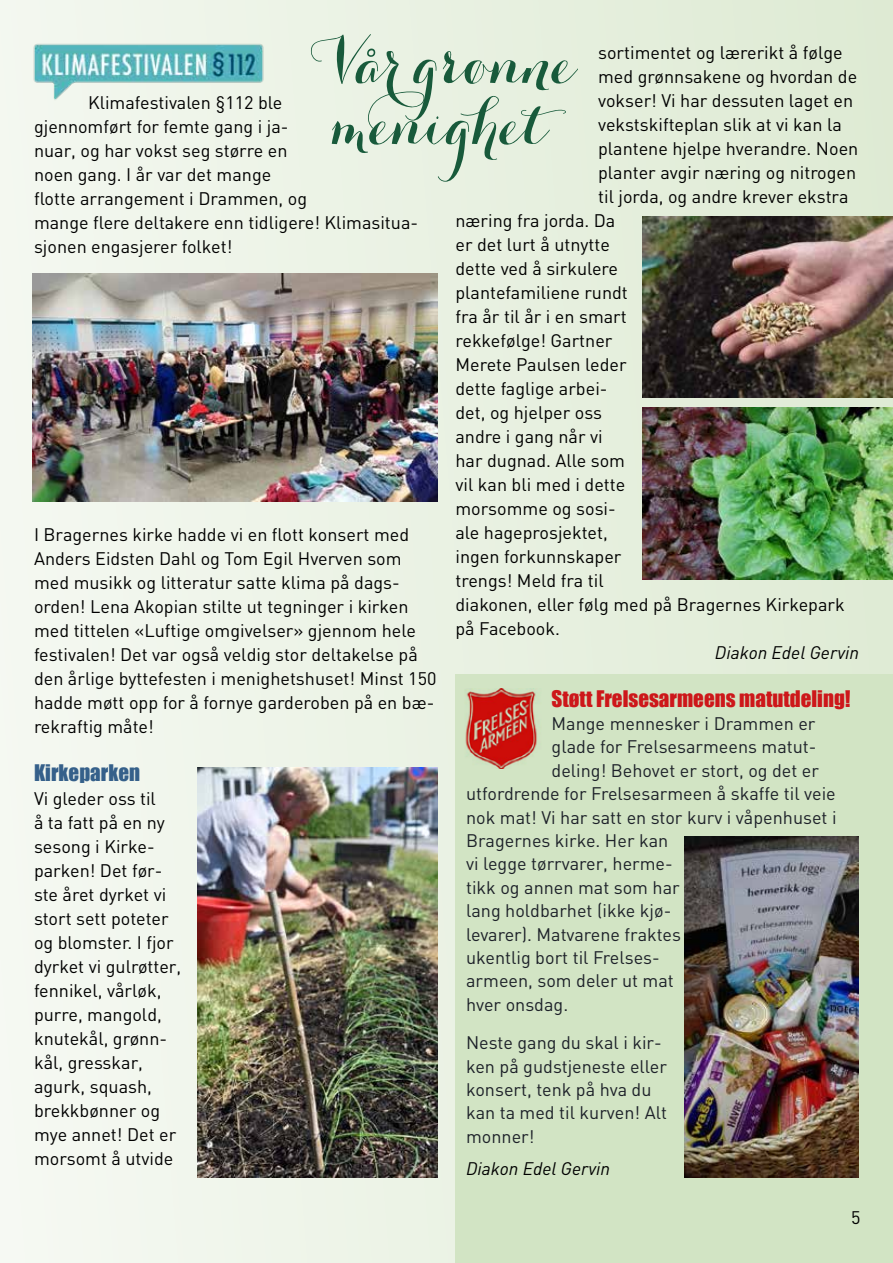
<style>
.page{position:relative;width:893px;height:1263px;background:#fff}
.page>*{position:absolute;margin:0;border:0;box-sizing:border-box;transform-origin:0 0}
.t1{font:21px "Impact";color:#cd171a}
.t2{font:21px "Impact";color:#35608a}
.t3{font:18px/24px "DIN";color:#000}
.t4{font:18px/23.4px "DIN";color:#1d2129}
.t5{font:italic 18px "DIN";color:#000}
</style>
<div class="page">
<div style="left:0;top:0;width:893px;height:1263px;background:linear-gradient(to right,#f5f9f2,#dde9d2)"></div>
<div style="left:455px;top:674px;width:438px;height:589px;background:#d2e4c4"></div>
<hr style="left:0;top:779px;width:1px;height:361px;background:#8dc2ea">
<hr style="left:0;top:1140px;width:1px;height:123px;background:#dae8ce">
<img style="left:26px;top:37px;width:245px;height:74px">
<svg style="left:309px;top:34px;width:269px;height:148px;background:#d0dfce"></svg>
<img style="left:33px;top:273px;width:404px;height:228px">
<img style="left:643px;top:217px;width:250px;height:181px">
<img style="left:198px;top:767px;width:239px;height:411px">
<img style="left:685px;top:837px;width:174px;height:341px">
<img style="left:643px;top:407px;width:250px;height:172px">
<img style="left:465px;top:688px;width:72px;height:80px">
<p class="t3" style="left:34px;top:90px;width:386px;text-indent:54px">Klimafestivalen §112 ble<br>gjennomført for femte gang i ja-<br>nuar, og har vokst seg større en<br>noen gang. I år var det mange<br>flotte arrangement i Drammen, og<br>mange flere deltakere enn tidligere! Klimasitua&shy;sjonen engasjerer folket!</p>
<p class="t3" style="left:34px;top:522px;width:404px">I Bragernes kirke hadde vi en flott konsert med Anders Eidsten Dahl og Tom Egil Hverven som med musikk og litteratur satte klima på dags&shy;orden! Lena Akopian stilte ut tegninger i kirken med tittelen «Luftige omgivelser» gjennom hele festivalen! Det var også veldig stor deltakelse på den årlige byttefesten i menighetshuset! Minst 150 hadde møtt opp for å fornye garderoben på en bæ&shy;rekraftig måte!</p>
<p class="t2" style="left:34px;top:756px;width:108px">Kirkeparken</p>
<p class="t3" style="left:34px;top:786px;width:149px">Vi gleder oss til<br>å ta fatt på en ny sesong i Kirke&shy;parken! Det før&shy;ste året dyrket vi stort sett poteter og blomster. I fjor dyrket vi gulrøtter, fennikel, vårløk, purre, mangold, knutekål, grønn&shy;kål, gresskar, agurk, squash, brekkbønner og mye annet! Det er morsomt å utvide</p>
<p class="t3" style="left:598px;top:40px;width:246px">sortimentet og lærerikt å følge</p>
<p class="t3" style="left:598px;top:64px;width:261px">med grønnsakene og hvordan de</p>
<p class="t3" style="left:598px;top:88px;width:257px">vokser! Vi har dessuten laget en</p>
<p class="t3" style="left:598px;top:112px;width:245px">vekstskifteplan slik at vi kan la</p>
<p class="t3" style="left:598px;top:136px;width:262px">plantene hjelpe hverandre. Noen</p>
<p class="t3" style="left:598px;top:160px;width:260px">planter avgir næring og nitrogen</p>
<p class="t3" style="left:598px;top:184px;width:252px">til jorda, og andre krever ekstra</p>
<p class="t3" style="left:455px;top:208px;width:161px">næring fra jorda. Da</p>
<p class="t3" style="left:455px;top:232px;width:156px">er det lurt å utnytte</p>
<p class="t3" style="left:455px;top:256px;width:164px">dette ved å sirkulere</p>
<p class="t3" style="left:455px;top:280px;width:174px">plantefamiliene rundt</p>
<p class="t3" style="left:455px;top:304px;width:173px">fra år til år i en smart</p>
<p class="t3" style="left:455px;top:328px;width:158px">rekkefølge! Gartner</p>
<p class="t3" style="left:455px;top:352px;width:173px">Merete Paulsen leder</p>
<p class="t3" style="left:455px;top:376px;width:154px">dette faglige arbei-</p>
<p class="t3" style="left:455px;top:400px;width:148px">det, og hjelper oss</p>
<p class="t3" style="left:455px;top:424px;width:149px">andre i gang når vi</p>
<p class="t3" style="left:455px;top:448px;width:171px">har dugnad. Alle som</p>
<p class="t3" style="left:455px;top:472px;width:171px">vil kan bli med i dette</p>
<p class="t3" style="left:455px;top:496px;width:162px">morsomme og sosi-</p>
<p class="t3" style="left:455px;top:520px;width:154px">ale hageprosjektet,</p>
<p class="t3" style="left:455px;top:544px;width:167px">ingen forkunnskaper</p>
<p class="t3" style="left:455px;top:568px;width:150px">trengs! Meld fra til</p>
<p class="t3" style="left:455px;top:592px;width:391px">diakonen, eller følg med på Bragernes Kirkepark</p>
<p class="t3" style="left:455px;top:616px;width:106px">på Facebook.</p>
<p class="t5" style="left:715px;top:641px;width:146px">Diakon Edel Gervin</p>
<p class="t1" style="left:552px;top:682px;width:300px">Støtt Frelsesarmeens matutdeling!</p>
<p class="t4" style="left:552px;top:711px;width:265px">Mange mennesker i Drammen er</p>
<p class="t4" style="left:552px;top:735px;width:266px">glade for Frelsesarmeens matut-</p>
<p class="t4" style="left:552px;top:758px;width:269px">deling! Behovet er stort, og det er</p>
<p class="t4" style="left:466px;top:782px;width:371px">utfordrende for Frelsesarmeen å skaffe til veie</p>
<p class="t4" style="left:466px;top:805px;width:372px">nok mat! Vi har satt en stor kurv i våpenhuset i</p>
<p class="t4" style="left:466px;top:828px;width:204px">Bragernes kirke. Her kan</p>
<p class="t4" style="left:466px;top:852px;width:208px">vi legge tørrvarer, herme-</p>
<p class="t4" style="left:466px;top:875px;width:215px">tikk og annen mat som har</p>
<p class="t4" style="left:466px;top:899px;width:207px">lang holdbarhet (ikke kjø-</p>
<p class="t4" style="left:466px;top:922px;width:216px">levarer). Matvarene fraktes</p>
<p class="t4" style="left:466px;top:945px;width:195px">ukentlig bort til Frelses-</p>
<p class="t4" style="left:466px;top:969px;width:209px">armeen, som deler ut mat</p>
<p class="t4" style="left:466px;top:992px;width:104px">hver onsdag.</p>
<p class="t4" style="left:466px;top:1031px;width:202px">Neste gang du skal i kir&shy;ken på gudstjeneste eller konsert, tenk på hva du kan ta med til kurven! Alt monner!</p>
<p class="t5" style="left:466px;top:1157px;width:146px">Diakon Edel Gervin</p>
<p class="t3" style="left:851px;top:1205px;width:11px">5</p>
</div>
